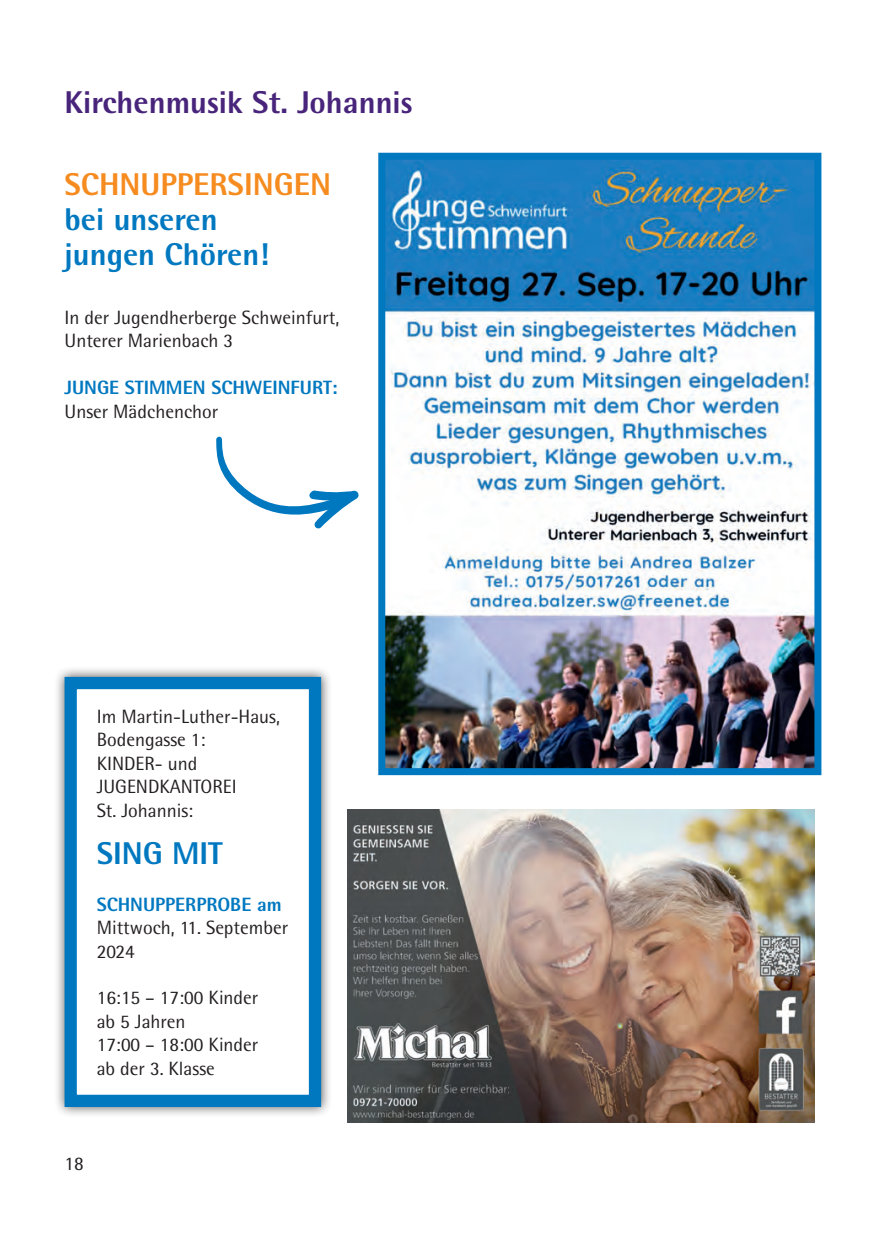
<style>
.page{position:relative;width:879px;height:1236px;background:#fff}
.page>*{position:absolute;margin:0;border:0;box-sizing:border-box;transform-origin:0 0}
.t1{font:800 31.5px/35px "Rotis Semi Sans Std";color:#0078c0}
.t2{font:800 31.5px "Rotis Semi Sans Std";color:#48257b}
.t3{font:800 31.5px "Rotis Semi Sans Std";color:#f68b1f}
.t4{font:19.25px/23.4px "Rotis Semi Sans Std";color:#231f20}
.t5{font:800 19.25px "Rotis Semi Sans Std";color:#0078c0}
</style>
<div class="page">
<div style="left:54px;top:666px;width:278px;height:451px;background:#231f20;opacity:.75"></div>
<svg style="left:58px;top:670px;width:269px;height:442px"></svg>
<img style="left:378px;top:152px;width:444px;height:624px">
<img style="left:347px;top:809px;width:467px;height:312px">
<svg style="left:216px;top:436px;width:143px;height:92px"></svg>
<h1 class="t2" style="left:64px;top:82px;width:349px">Kirchenmusik St. Johannis</h1>
<h1 class="t3" style="left:64px;top:164px;width:268px">SCHNUPPERSINGEN</h1>
<h1 class="t1" style="left:64px;top:201px;width:206px">bei unseren jungen Chören!</h1>
<p class="t4" style="left:64px;top:305px;width:276px">In der Jugendherberge Schweinfurt,<br>Unterer Marienbach 3</p>
<p class="t5" style="left:64px;top:375px;width:274px">JUNGE STIMMEN SCHWEINFURT:</p>
<p class="t4" style="left:64px;top:399px;width:155px">Unser Mädchenchor</p>
<p class="t4" style="left:97px;top:704px;width:185px">Im Martin-Luther-Haus,<br>Bodengasse 1:<br>KINDER- und<br>JUGENDKANTOREI<br>St. Johannis:</p>
<h1 class="t1" style="left:97px;top:834px;width:128px">SING MIT</h1>
<p class="t5" style="left:97px;top:891px;width:186px">SCHNUPPERPROBE am</p>
<p class="t4" style="left:97px;top:915px;width:193px">Mittwoch, 11. September<br>2024</p>
<p class="t4" style="left:97px;top:985px;width:163px">16:15 – 17:00 Kinder ab 5 Jahren<br>17:00 – 18:00 Kinder ab der 3. Klasse</p>
<p class="t4" style="left:64px;top:1151px;width:21px">18</p>
</div>
